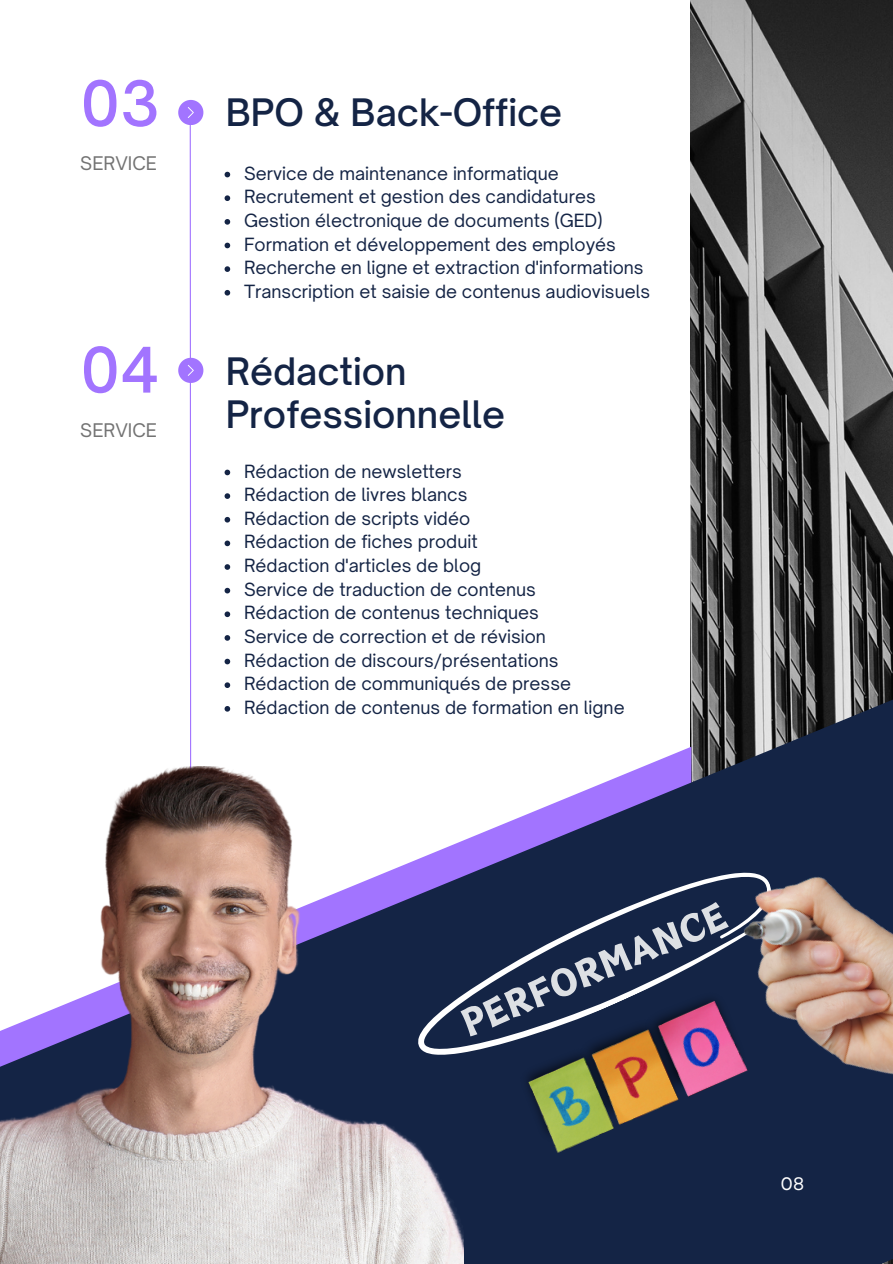
<style>
.page{position:relative;width:893px;height:1264px;background:#fff}
.page>*{position:absolute;margin:0;border:0;box-sizing:border-box;transform-origin:0 0}
.t1{font:500 60px "Open Sauce One";color:#a274ff}
.t2{font:42.75px "Canva Mountains And Seas";color:#fff}
.t3{font:500 36.15px/42.8px "Open Sauce One";color:#142445}
.t4{font:18px "Open Sauce One";color:#737373}
.t5{font:18px "Garet";color:#fff}
.t6{font:17.4px/23.7px "Open Sauce One";color:#142445}
</style>
<div class="page">
<img style="left:690px;top:0;width:202px;height:649px">
<svg style="left:226px;top:649px;width:666px;height:30px"></svg>
<svg style="left:225px;top:679px;width:667px;height:584px;fill:#142445"></svg>
<svg style="left:178px;top:100px;width:25px;height:666px"></svg>
<img style="left:0;top:766px;width:463px;height:497px">
<svg style="left:399px;top:847px;width:294px;height:237px;background:#2a355b"></svg>
<img style="left:693px;top:830px;width:199px;height:282px">
<svg style="left:224px;top:469px;width:6px;height:6px"></svg>
<svg style="left:224px;top:493px;width:6px;height:6px"></svg>
<svg style="left:224px;top:517px;width:6px;height:5px"></svg>
<svg style="left:224px;top:540px;width:6px;height:6px"></svg>
<svg style="left:224px;top:564px;width:6px;height:6px"></svg>
<svg style="left:224px;top:588px;width:6px;height:5px"></svg>
<svg style="left:224px;top:611px;width:6px;height:6px"></svg>
<svg style="left:224px;top:635px;width:6px;height:5px"></svg>
<svg style="left:224px;top:658px;width:6px;height:6px"></svg>
<svg style="left:224px;top:682px;width:6px;height:6px"></svg>
<svg style="left:224px;top:706px;width:6px;height:5px"></svg>
<svg style="left:224px;top:172px;width:6px;height:5px"></svg>
<svg style="left:224px;top:195px;width:6px;height:6px"></svg>
<svg style="left:224px;top:219px;width:6px;height:6px"></svg>
<svg style="left:224px;top:243px;width:6px;height:5px"></svg>
<svg style="left:224px;top:266px;width:6px;height:6px"></svg>
<svg style="left:224px;top:290px;width:6px;height:5px"></svg>
<img style="left:636px;top:983px;width:119px;height:5px">
<img style="left:507px;top:988px;width:282px;height:216px">
<h1 class="t1" style="left:80px;top:66px;width:81px">03</h1>
<p class="t4" style="left:80px;top:152px;width:78px">SERVICE</p>
<h1 class="t1" style="left:80px;top:332px;width:80px">04</h1>
<p class="t4" style="left:80px;top:418px;width:78px">SERVICE</p>
<h3 class="t3" style="left:226px;top:91px;width:338px">BPO &amp; Back-Office</h3>
<p class="t6" style="left:244px;top:161px;width:407px">Service de maintenance informatique Recrutement et gestion des candidatures Gestion électronique de documents (GED)<br>Formation et développement des employés Recherche en ligne et extraction d'informations Transcription et saisie de contenus audiovisuels</p>
<h3 class="t3" style="left:226px;top:350px;width:281px">Rédaction<br>Professionnelle</h3>
<p class="t6" style="left:244px;top:459px;width:382px">Rédaction de newsletters<br>Rédaction de livres blancs<br>Rédaction de scripts vidéo<br>Rédaction de fiches produit<br>Rédaction d'articles de blog<br>Service de traduction de contenus<br>Rédaction de contenus techniques<br>Service de correction et de révision<br>Rédaction de discours/présentations<br>Rédaction de communiqués de presse<br>Rédaction de contenus de formation en ligne</p>
<h2 class="t2" style="left:454px;top:1004px;width:286px;rotate:-23deg">PERFORMANCE</h2>
<p class="t5" style="left:780px;top:1170px;width:25px">08</p>
</div>
